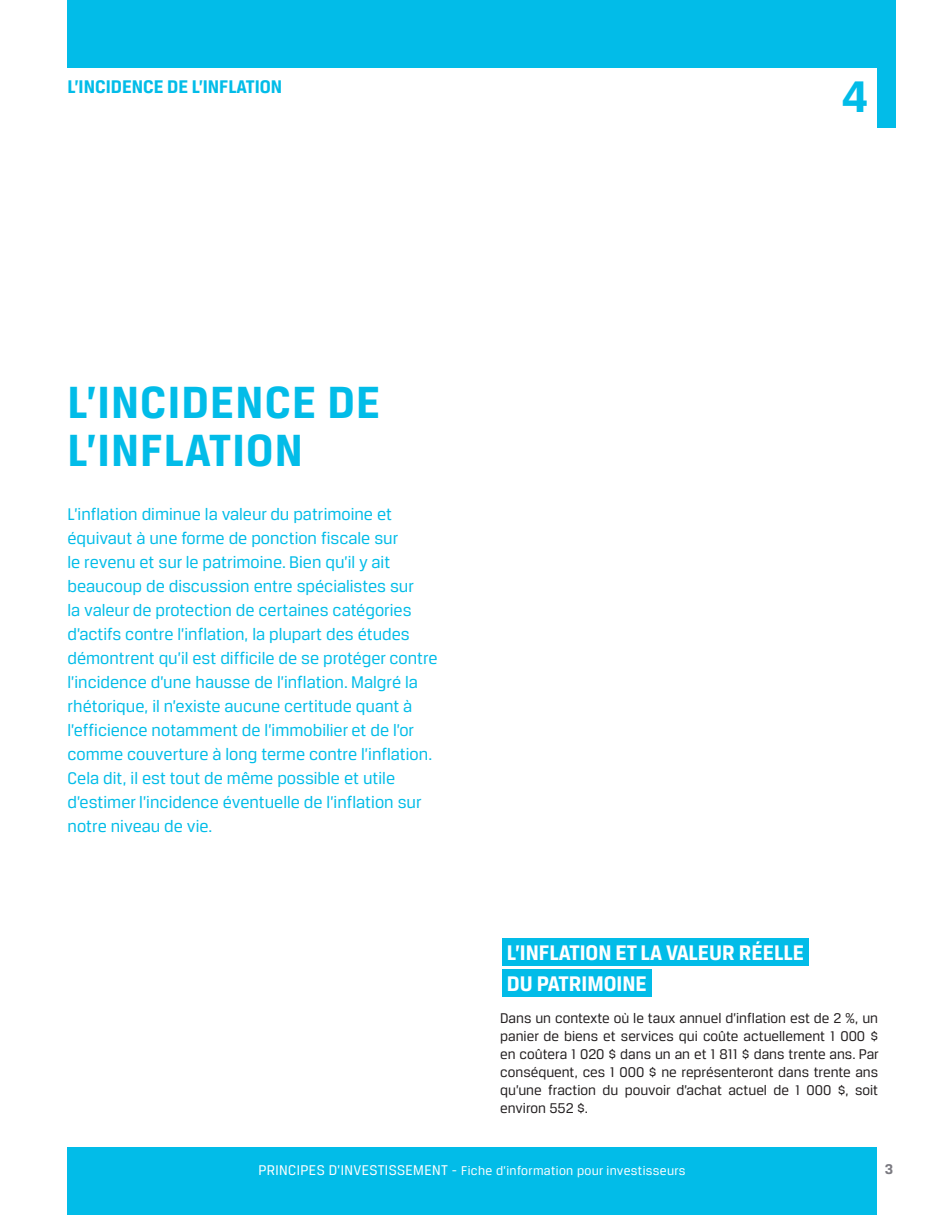
<style>
.page{position:relative;width:945px;height:1215px;background:#fff}
.page>*{position:absolute;margin:0;border:0;box-sizing:border-box;transform-origin:0 0}
.t1{font:700 48px/48px "Breuer Text";letter-spacing:.025em;color:#02bce8}
.t2{font:700 47.1px "Breuer Text";color:#02bce8}
.t3{font:700 22.5px/31.5px "Breuer Text";color:#fff}
.t4{font:700 19.5px "Breuer Text";color:#02bce8}
.t5{font:18px/24px "Breuer Text";color:#02bce8}
.t6{font:15px/18px "Breuer Text";color:#231f20;text-align:justify}
.t7{font:700 15px "Breuer Text";color:#7b7a81}
.t8{font:13.5px "Breuer Text";letter-spacing:.025em;color:#fff}
.s1{font-size:15px}
</style>
<div class="page">
<div style="left:68px;top:0;width:810px;height:68px;background:#02bce8"></div>
<div style="left:68px;top:1148px;width:810px;height:67px;background:#02bce8"></div>
<div style="left:877px;top:0;width:18px;height:127px;background:#02bce8"></div>
<div style="left:502px;top:938px;width:307px;height:28px;background:#02bce8"></div>
<div style="left:502px;top:970px;width:150px;height:27px;background:#02bce8"></div>
<p class="t4" style="left:68px;top:76px;width:216px">L’INCIDENCE DE L’INFLATION</p>
<h2 class="t2" style="left:842px;top:71px;width:28px">4</h2>
<h1 class="t1" style="left:68px;top:378px;width:314px">L’INCIDENCE DE<br>L’INFLATION</h1>
<p class="t5" style="left:68px;top:502px;width:372px">L’inflation diminue la valeur du patrimoine et équivaut à une forme de ponction fiscale sur<br>le revenu et sur le patrimoine. Bien qu’il y ait beaucoup de discussion entre spécialistes sur<br>la valeur de protection de certaines catégories d’actifs contre l’inflation, la plupart des études démontrent qu’il est difficile de se protéger contre l’incidence d’une hausse de l’inflation. Malgré la rhétorique, il n’existe aucune certitude quant à l’efficience notamment de l’immobilier et de l’or comme couverture à long terme contre l’inflation.<br>Cela dit, il est tout de même possible et utile d’estimer l’incidence éventuelle de l’inflation sur notre niveau de vie.</p>
<p class="t3" style="left:507px;top:937px;width:299px">L’INFLATION ET LA VALEUR RÉELLE<br>DU PATRIMOINE</p>
<p class="t6" style="left:500px;top:1009px;width:380px">Dans un contexte où le taux annuel d’inflation est de 2 %, un panier de biens et services qui coûte actuellement 1 000 $ en coûtera 1 020 $ dans un an et 1 811 $ dans trente ans. Par conséquent, ces 1 000 $ ne représenteront dans trente ans qu’une fraction du pouvoir d’achat actuel de 1 000 $, soit environ 552 $.</p>
<p class="t8" style="left:258px;top:1164px;width:429px"><span class="s1">PRINCIPES D’INVESTISSEMENT -</span> Fiche d’information pour investisseurs</p>
<p class="t7" style="left:885px;top:1161px;width:10px">3</p>
</div>
